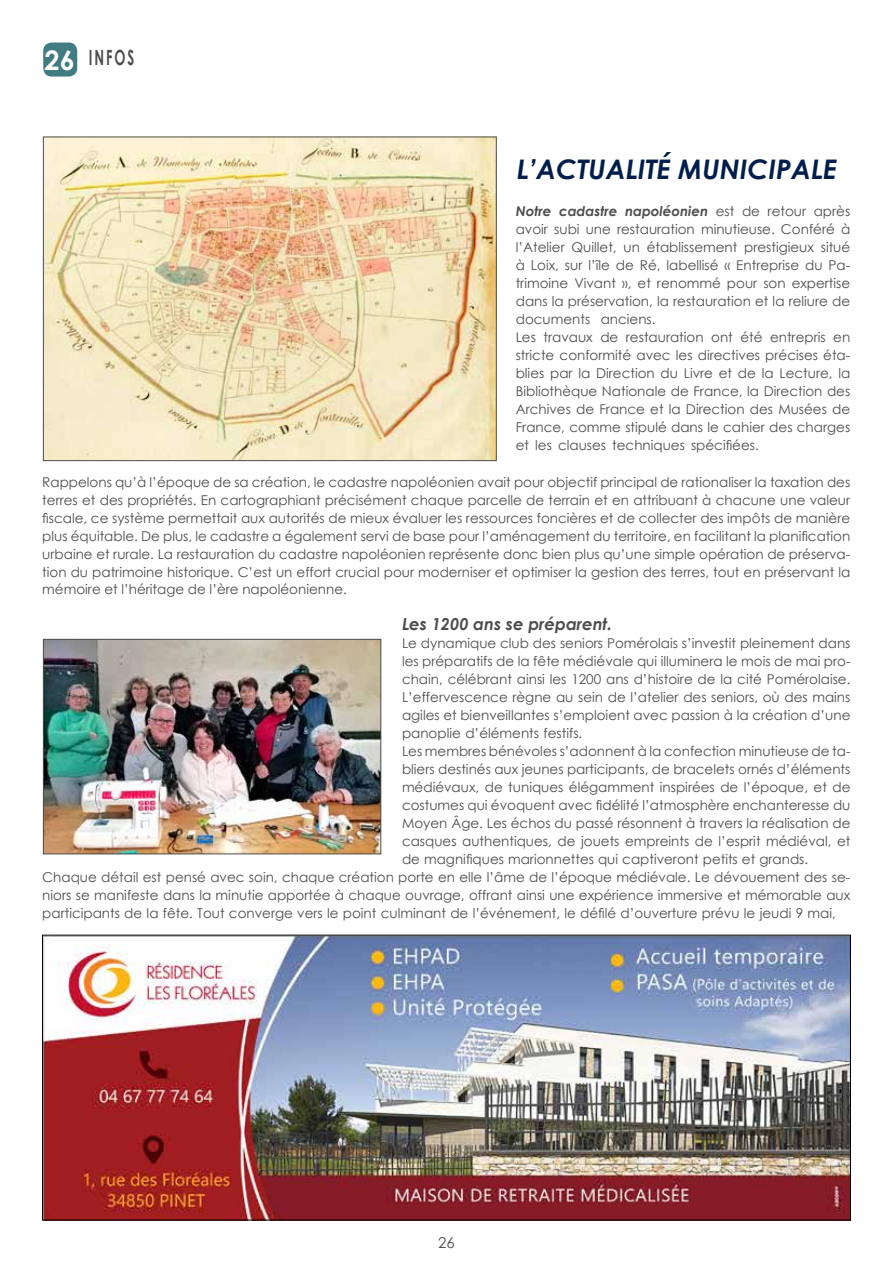
<style>
.page{position:relative;width:893px;height:1263px;background:#fff}
.page>*{position:absolute;margin:0;border:0;box-sizing:border-box;transform-origin:0 0}
.t1{font:italic 700 27px "Century Gothic";color:#001d4b}
.t2{font:700 21px "Century Gothic";color:#4d4d4f;scale:.63 1}
.t3{font:italic 700 16.5px "Century Gothic";color:#4d4d4f}
.t4{font:15px "Century Gothic";color:#4d4d4f}
.t5{font:13.5px/18px "Century Gothic";color:#4d4d4f}
.s1{font-size:27px;color:#fff}
.s2{font-weight:700;font-style:italic}
</style>
<div class="page">
<img style="left:44px;top:937px;width:805px;height:281px">
<div style="left:43px;top:43px;width:34px;height:34px;background:#427c83;border-radius:9px"></div>
<img style="left:45px;top:641px;width:334px;height:211px">
<div style="left:43px;top:639px;width:338px;height:215px;border:1px solid #4d4d4f"></div>
<img style="left:45px;top:139px;width:449px;height:320px">
<div style="left:43px;top:137px;width:453px;height:324px;border:1px solid #4d4d4f"></div>
<h2 class="t2" style="left:45px;top:42px;width:127px"><span class="s1">26</span> IN FOS</h2>
<h1 class="t1" style="left:517px;top:149px;width:322px">L’actualité municipale</h1>
<p class="t5" style="left:516px;top:202px;width:336px"><span class="s2">Notre cadastre napoléonien</span> est de retour après avoir subi une restauration minutieuse. Conféré à l’Atelier Quillet, un établissement prestigieux situé à Loix, sur l’île de Ré, labellisé « Entreprise du Pa&shy;trimoine Vivant », et renommé pour son expertise dans la préservation, la restauration et la reliure de documents anciens.<br>Les travaux de restauration ont été entrepris en stricte conformité avec les directives précises éta&shy;blies par la Direction du Livre et de la Lecture, la Bibliothèque Nationale de France, la Direction des Archives de France et la Direction des Musées de France, comme stipulé dans le cahier des charges et les clauses techniques spécifiées.</p>
<p class="t5" style="left:42px;top:472px;width:809px;text-align:justify">Rappelons qu’à l’époque de sa création, le cadastre napoléonien avait pour objectif principal de rationaliser la taxation des terres et des propriétés. En cartographiant précisément chaque parcelle de terrain et en attribuant à chacune une valeur fiscale, ce système permettait aux autorités de mieux évaluer les ressources foncières et de collecter des impôts de manière plus équitable. De plus, le cadastre a également servi de base pour l’aménagement du territoire, en facilitant la planification urbaine et rurale. La restauration du cadastre napoléonien représente donc bien plus qu’une simple opération de préserva&shy;tion du patrimoine historique. C’est un effort crucial pour moderniser et optimiser la gestion des terres, tout en préservant la mémoire et l’héritage de l’ère napoléonienne.</p>
<p class="t3" style="left:402px;top:611px;width:212px">Les 1200 ans se préparent.</p>
<p class="t5" style="left:402px;top:634px;width:450px">Le dynamique club des seniors Pomérolais s’investit pleinement dans</p>
<p class="t5" style="left:402px;top:652px;width:450px">les préparatifs de la fête médiévale qui illuminera le mois de mai pro-</p>
<p class="t5" style="left:402px;top:670px;width:450px">chain, célébrant ainsi les 1200 ans d’histoire de la cité Pomérolaise.</p>
<p class="t5" style="left:402px;top:688px;width:450px">L’effervescence règne au sein de l’atelier des seniors, où des mains</p>
<p class="t5" style="left:402px;top:706px;width:450px">agiles et bienveillantes s’emploient avec passion à la création d’une</p>
<p class="t5" style="left:402px;top:724px;width:182px">panoplie d’éléments festifs.</p>
<p class="t5" style="left:402px;top:742px;width:450px">Les membres bénévoles s’adonnent à la confection minutieuse de ta-</p>
<p class="t5" style="left:402px;top:760px;width:450px">bliers destinés aux jeunes participants, de bracelets ornés d’éléments</p>
<p class="t5" style="left:402px;top:778px;width:450px">médiévaux, de tuniques élégamment inspirées de l’époque, et de</p>
<p class="t5" style="left:402px;top:796px;width:450px">costumes qui évoquent avec fidélité l’atmosphère enchanteresse du</p>
<p class="t5" style="left:402px;top:814px;width:450px">Moyen Âge. Les échos du passé résonnent à travers la réalisation de</p>
<p class="t5" style="left:402px;top:832px;width:450px">casques authentiques, de jouets empreints de l’esprit médiéval, et</p>
<p class="t5" style="left:402px;top:850px;width:408px">de magnifiques marionnettes qui captiveront petits et grands.</p>
<p class="t5" style="left:42px;top:868px;width:809px">Chaque détail est pensé avec soin, chaque création porte en elle l’âme de l’époque médiévale. Le dévouement des se-</p>
<p class="t5" style="left:42px;top:886px;width:809px">niors se manifeste dans la minutie apportée à chaque ouvrage, offrant ainsi une expérience immersive et mémorable aux</p>
<p class="t5" style="left:42px;top:904px;width:795px">participants de la fête. Tout converge vers le point culminant de l’événement, le défilé d’ouverture prévu le jeudi 9 mai,</p>
<p class="t4" style="left:438px;top:1232px;width:18px">26</p>
</div>
